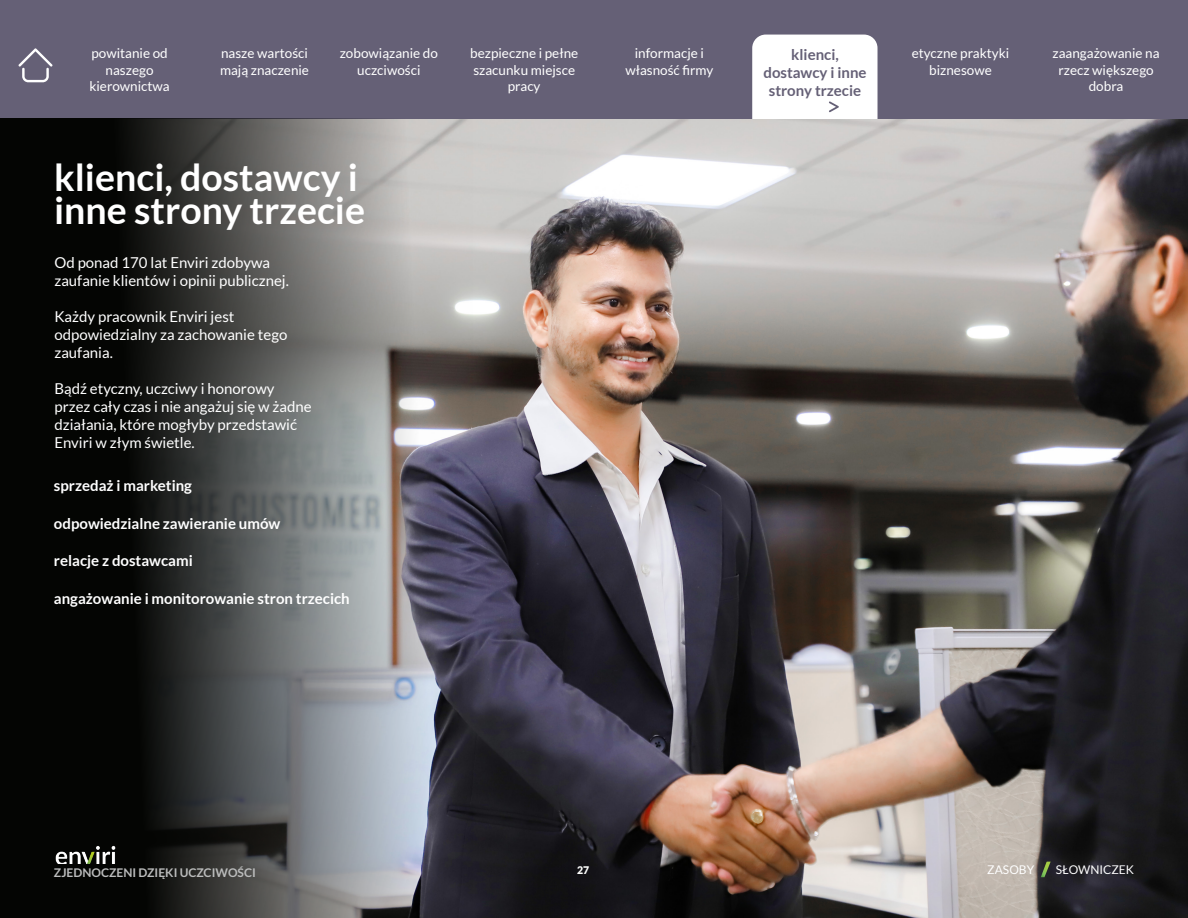
<style>
.page{position:relative;width:1188px;height:918px;background:#fff}
.page>*{position:absolute;margin:0;border:0;box-sizing:border-box;transform-origin:0 0}
.t1{font:700 37.5px/33px "Lato";color:#fff}
.t2{font:15px/18px "Lato";color:#fff}
.t3{font:700 15px "Lato";color:#fff}
.t4{font:700 15px/18px "Lato";color:#656076;text-align:center}
.t5{font:13.5px/16.2px "Lato";color:#fff;text-align:center}
.t6{font:700 12px "Lato";color:#bbbcbc}
.t7{font:12px "Lato";color:#fff}
.t8{font:900 10.5px "Lato";color:#fff}
.s1{color:#bbbcbc}
</style>
<div class="page">
<div style="left:0;top:0;width:1188px;height:120px;background:#656076"></div>
<div style="left:752px;top:35px;width:126px;height:98px;background:#fff;border-radius:14px"></div>
<svg style="left:19px;top:48px;width:33px;height:34px"></svg>
<svg style="left:829px;top:101px;width:10px;height:11px"></svg>
<img style="left:472px;top:120px;width:716px;height:797px">
<svg style="left:0;top:119px;width:472px;height:799px;background:#4b4c4c"></svg>
<img style="left:54px;top:844px;width:63px;height:20px">
<svg style="left:1041px;top:862px;width:10px;height:15px"></svg>
<p class="t5" style="left:89px;top:45px;width:82px">powitanie od naszego kierownictwa</p>
<p class="t5" style="left:340px;top:45px;width:100px">zobowiązanie do uczciwości</p>
<p class="t5" style="left:625px;top:45px;width:90px">informacje i własność firmy</p>
<p class="t5" style="left:470px;top:45px;width:110px">bezpieczne i pełne szacunku miejsce pracy</p>
<p class="t5" style="left:220px;top:45px;width:91px;text-align:left">nasze wartości mają znaczenie</p>
<p class="t1" style="left:54px;top:161px;width:312px">klienci, dostawcy i inne strony trzecie</p>
<p class="t2" style="left:54px;top:253px;width:236px">Od ponad 170 lat Enviri zdobywa zaufanie klientów i opinii publicznej.</p>
<p class="t2" style="left:54px;top:307px;width:234px">Każdy pracownik Enviri jest odpowiedzialny za zachowanie tego zaufania.</p>
<p class="t2" style="left:54px;top:379px;width:259px">Bądź etyczny, uczciwy i honorowy przez cały czas i nie angażuj się w żadne działania, które mogłyby przedstawić Enviri w złym świetle.</p>
<p class="t3" style="left:54px;top:477px;width:140px">sprzedaż i marketing</p>
<p class="t3" style="left:54px;top:514px;width:228px">odpowiedzialne zawieranie umów</p>
<p class="t3" style="left:54px;top:552px;width:140px">relacje z dostawcami</p>
<p class="t3" style="left:54px;top:589px;width:297px">angażowanie i monitorowanie stron trzecich</p>
<p class="t4" style="left:763px;top:45px;width:105px">klienci, dostawcy i inne strony trzecie</p>
<p class="t5" style="left:912px;top:45px;width:99px">etyczne praktyki biznesowe</p>
<p class="t5" style="left:1053px;top:45px;width:109px">zaangażowanie na rzecz większego dobra</p>
<p class="t6" style="left:54px;top:866px;width:204px">ZJEDNOCZENI DZIĘKI UCZCIWOŚCI</p>
<p class="t8" style="left:577px;top:864px;width:27px">27<span class="s1">27</span></p>
<p class="t7" style="left:987px;top:863px;width:48px">ZASOBY</p>
<p class="t7" style="left:1056px;top:863px;width:80px">SŁOWNICZEK</p>
</div>
